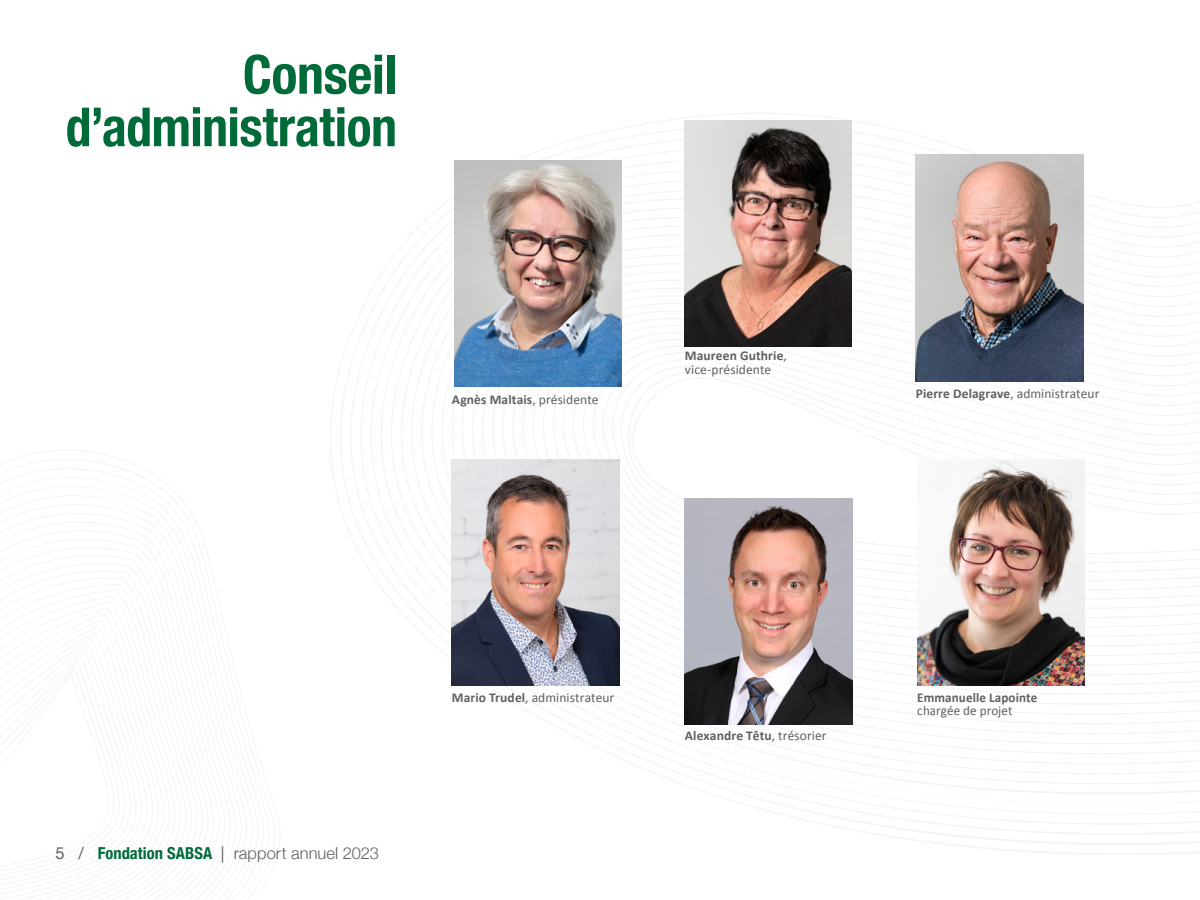
<style>
.page{position:relative;width:1200px;height:900px;background:#fff}
.page>*{position:absolute;margin:0;border:0;box-sizing:border-box;transform-origin:0 0}
.t1{font:700 condensed 54px/52.5px "Helvetica Neue";letter-spacing:-.01em;color:#006b39;text-align:right}
.t2{font:300 16.5px "Helvetica Neue";letter-spacing:.005em;color:#5f6060}
.t3{font:700 13.5px "Calibri";letter-spacing:.01em;color:#5f6060}
.t4{font:13.5px/13.5px "Calibri";letter-spacing:.005em;color:#5f6060}
.s1{font-weight:700}
.s2{font-weight:400}
.s3{font-weight:700;font-stretch:condensed;color:#006b39}
</style>
<div class="page">
<svg style="left:0;top:625px;width:155px;height:275px"></svg>
<svg style="left:629px;top:163px;width:571px;height:395px"></svg>
<img style="left:454px;top:160px;width:167px;height:227px">
<img style="left:916px;top:155px;width:167px;height:226px">
<img style="left:452px;top:459px;width:167px;height:226px">
<img style="left:685px;top:498px;width:167px;height:227px">
<img style="left:917px;top:459px;width:168px;height:226px">
<img style="left:685px;top:120px;width:167px;height:226px">
<h1 class="t1" style="left:66px;top:45px;width:333px">Conseil d’administration</h1>
<p class="t4" style="left:685px;top:349px;width:103px"><span class="s1">Maureen Guthrie</span>, vice-présidente</p>
<p class="t3" style="left:452px;top:390px;width:148px">Agnès Maltais<span class="s2">, présidente</span></p>
<p class="t3" style="left:916px;top:384px;width:185px">Pierre Delagrave<span class="s2">, administrateur</span></p>
<p class="t2" style="left:56px;top:840px;width:325px"><span class="s2">5 /</span> <span class="s3">Fondation SABSA</span> <span class="s2">|</span> rapport annuel 2023</p>
<p class="t4" style="left:452px;top:690px;width:164px"><span class="s1">Mario Trudel</span>, administrateur</p>
<p class="t3" style="left:685px;top:726px;width:143px">Alexandre Têtu<span class="s2">, trésorier</span></p>
<p class="t3" style="left:917px;top:688px;width:122px">Emmanuelle Lapointe</p>
<p class="t4" style="left:917px;top:704px;width:97px">chargée de projet</p>
</div>
